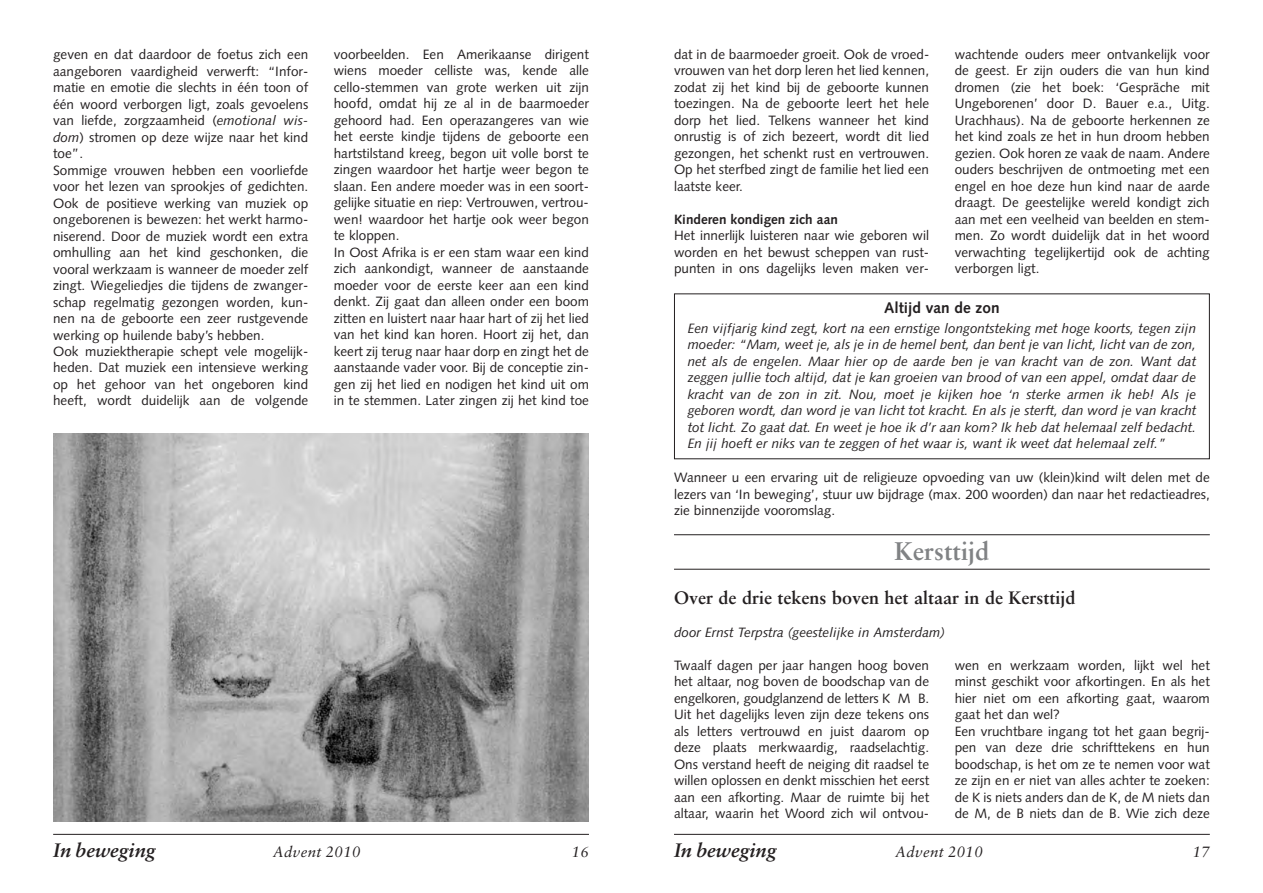
<style>
.page{position:relative;width:1263px;height:893px;background:#fff}
.page>*{position:absolute;margin:0;border:0;box-sizing:border-box;transform-origin:0 0}
.t1{font:700 25.5px "Sabon";color:#808284}
.t2{font:italic 700 19.5px "Sabon";color:#231f20}
.t3{font:700 18px "Sabon";color:#231f20}
.t4{font:700 15.45px "Syntax";color:#231f20}
.t5{font:italic 15px "Sabon";letter-spacing:.03em;color:#231f20}
.t6{font:13.5px/16.5px "Syntax";color:#231f20;text-align:justify}
.t7{font:italic 13.5px/16.5px "Syntax";color:#231f20;text-align:justify}
.t8{font:700 13.5px "Syntax";color:#231f20}
.s1{font-style:italic}
</style>
<div class="page">
<img style="left:53px;top:434px;width:536px;height:387px">
<hr style="left:53px;top:834px;width:536px;height:1px;background:#231f20">
<hr style="left:674px;top:834px;width:536px;height:1px;background:#231f20">
<hr style="left:674px;top:534px;width:536px;height:1px;background:#231f20">
<hr style="left:674px;top:569px;width:536px;height:1px;background:#231f20">
<p class="t6" style="left:955px;top:47px;width:257px">wachtende ouders meer ontvankelijk voor de geest. Er zijn ouders die van hun kind dromen (zie het boek: ‘Gespräche mit Ungeborenen’ door D. Bauer e.a., Uitg.<br>Urachhaus). Na de geboorte herkennen ze het kind zoals ze het in hun droom hebben gezien. Ook horen ze vaak de naam. Andere ouders beschrijven de ontmoeting met een engel en hoe deze hun kind naar de aarde draagt. De geestelijke wereld kondigt zich aan met een veelheid van beelden en stem&shy;men. Zo wordt duidelijk dat in het woord verwachting tegelijkertijd ook de achting verborgen ligt.</p>
<p class="t6" style="left:53px;top:47px;width:257px;text-align:left">geven en dat daardoor de foetus zich een aangeboren vaardigheid verwerft: “Infor - matie en emotie die slechts in één toon of één woord verborgen ligt, zoals gevoelens van liefde, zorgzaamheid (<span class="s1">emotional wis&shy;dom</span>) stromen op deze wijze naar het kind toe”.<br>Sommige vrouwen hebben een voorliefde voor het lezen van sprookjes of gedichten.<br>Ook de positieve werking van muziek op ongeborenen is bewezen: het werkt harmo&shy;niserend. Door de muziek wordt een extra omhulling aan het kind geschonken, die vooral werkzaam is wanneer de moeder zelf zingt. Wiegeliedjes die tijdens de zwanger&shy;schap regelmatig gezongen worden, kun&shy;nen na de geboorte een zeer rustgevende werking op huilende baby’s hebben.<br>Ook muziektherapie schept vele mogelijk&shy;heden. Dat muziek een intensieve werking op het gehoor van het ongeboren kind heeft, wordt duidelijk aan de volgende</p>
<p class="t6" style="left:334px;top:47px;width:257px;text-align:left">voorbeelden. Een Amerikaanse dirigent wiens moeder celliste was, kende alle cello-stemmen van grote werken uit zijn hoofd, omdat hij ze al in de baarmoeder gehoord had. Een operazangeres van wie het eerste kindje tijdens de geboorte een hartstilstand kreeg, begon uit volle borst te zingen waardoor het hartje weer begon te slaan. Een andere moeder was in een soort&shy;gelijke situatie en riep: Vertrouwen, vertrou&shy;wen! waardoor het hartje ook weer begon te kloppen.<br>In Oost Afrika is er een stam waar een kind zich aankondigt, wanneer de aanstaande moeder voor de eerste keer aan een kind denkt. Zij gaat dan alleen onder een boom zitten en luistert naar haar hart of zij het lied van het kind kan horen. Hoort zij het, dan keert zij terug naar haar dorp en zingt het de aanstaande vader voor. Bij de conceptie zin&shy;gen zij het lied en nodigen het kind uit om in te stemmen. Later zingen zij het kind toe</p>
<p class="t6" style="left:674px;top:47px;width:257px">dat in de baarmoeder groeit. Ook de vroed&shy;vrouwen van het dorp leren het lied kennen, zodat zij het kind bij de geboorte kunnen toezingen. Na de geboorte leert het hele dorp het lied. Telkens wanneer het kind onrustig is of zich bezeert, wordt dit lied gezongen, het schenkt rust en vertrouwen.<br>Op het sterfbed zingt de familie het lied een laatste keer.</p>
<p class="t8" style="left:674px;top:214px;width:165px">Kinderen kondigen zich aan</p>
<p class="t6" style="left:674px;top:229px;width:257px">Het innerlijk luisteren naar wie geboren wil worden en het bewust scheppen van rust&shy;punten in ons dagelijks leven maken ver-</p>
<p class="t4" style="left:884px;top:301px;width:117px">Altijd van de zon</p>
<p class="t7" style="left:688px;top:321px;width:510px">Een vijfjarig kind zegt, kort na een ernstige longontsteking met hoge koorts, tegen zijn moeder: “Mam, weet je, als je in de hemel bent, dan bent je van licht, licht van de zon, net als de engelen. Maar hier op de aarde ben je van kracht van de zon. Want dat zeggen jullie toch altijd, dat je kan groeien van brood of van een appel, omdat daar de kracht van de zon in zit. Nou, moet je kijken hoe ‘n sterke armen ik heb! Als je geboren wordt, dan word je van licht tot kracht. En als je sterft, dan word je van kracht tot licht. Zo gaat dat. En weet je hoe ik d’r aan kom? Ik heb dat helemaal zelf bedacht.<br>En jij hoeft er niks van te zeggen of het waar is, want ik weet dat helemaal zelf.”</p>
<p class="t6" style="left:674px;top:470px;width:537px">Wanneer u een ervaring uit de religieuze opvoeding van uw (klein)kind wilt delen met de lezers van ‘In beweging’, stuur uw bijdrage (max. 200 woorden) dan naar het redactieadres, zie binnenzijde vooromslag.</p>
<h1 class="t1" style="left:894px;top:541px;width:96px">Kersttijd</h1>
<h3 class="t3" style="left:674px;top:590px;width:403px">Over de drie tekens boven het altaar in de Kersttijd</h3>
<p class="t7" style="left:674px;top:625px;width:272px">door Ernst Terpstra (geestelijke in Amsterdam)</p>
<p class="t6" style="left:674px;top:658px;width:257px">Twaalf dagen per jaar hangen hoog boven het altaar, nog boven de boodschap van de engelkoren, goudglanzend de letters K M B.<br>Uit het dagelijks leven zijn deze tekens ons als letters vertrouwd en juist daarom op deze plaats merkwaardig, raadselachtig.<br>Ons verstand heeft de neiging dit raadsel te willen oplossen en denkt misschien het eerst aan een afkorting. Maar de ruimte bij het altaar, waarin het Woord zich wil ontvou-</p>
<p class="t6" style="left:955px;top:658px;width:257px;text-align:left">wen en werkzaam worden, lijkt wel het minst geschikt voor afkortingen. En als het hier niet om een afkorting gaat, waarom gaat het dan wel?<br>Een vruchtbare ingang tot het gaan begrij&shy;pen van deze drie schrifttekens en hun boodschap, is het om ze te nemen voor wat ze zijn en er niet van alles achter te zoeken: de K is niets anders dan de K, de M niets dan de M, de B niets dan de B. Wie zich deze</p>
<h2 class="t2" style="left:53px;top:842px;width:104px">In beweging</h2>
<p class="t5" style="left:273px;top:845px;width:89px">Advent 2010</p>
<p class="t5" style="left:572px;top:845px;width:19px">16</p>
<h2 class="t2" style="left:674px;top:842px;width:104px">In beweging</h2>
<p class="t5" style="left:895px;top:846px;width:89px">Advent 2010</p>
<p class="t5" style="left:1193px;top:845px;width:19px">17</p>
</div>
